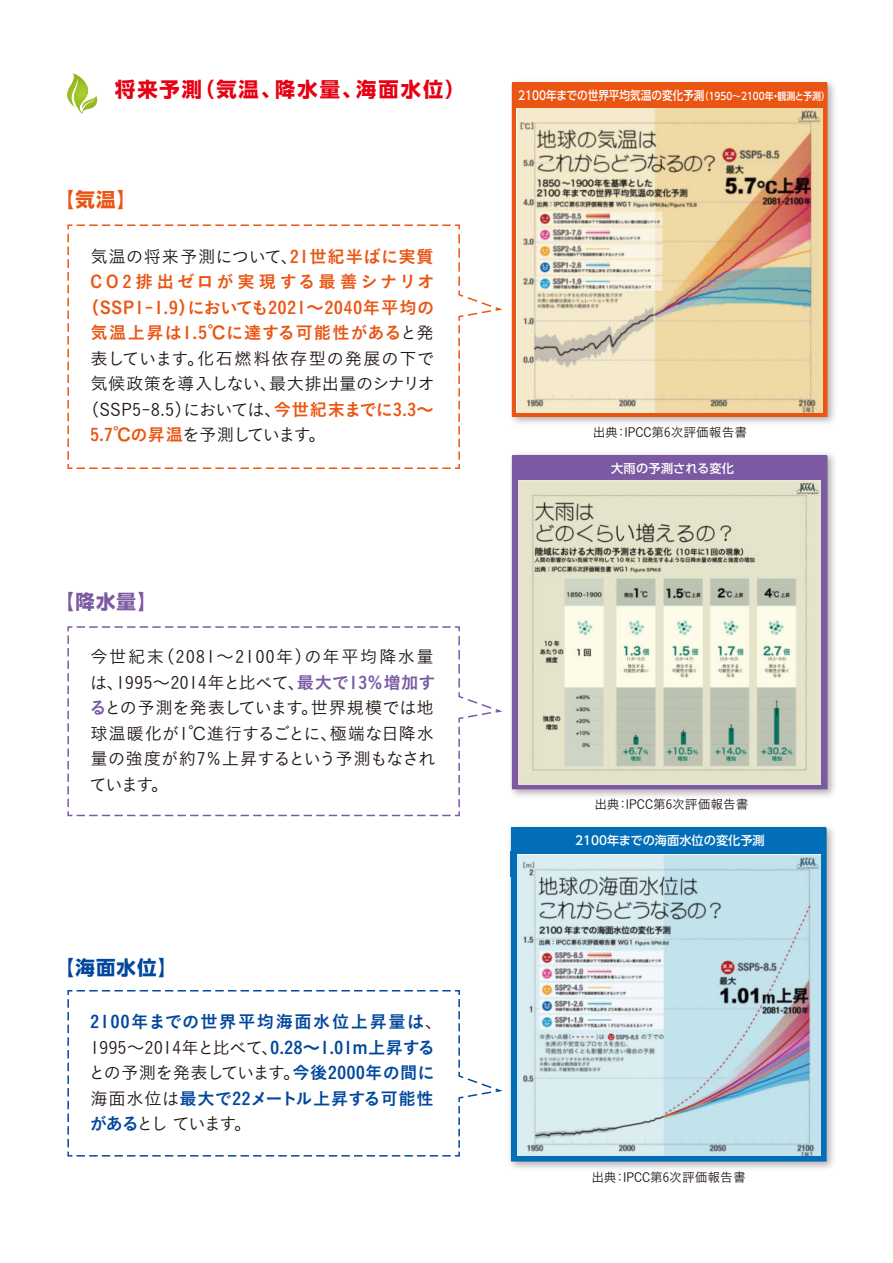
<style>
.page{position:relative;width:893px;height:1263px;background:#fff}
.page>*{position:absolute;margin:0;border:0;box-sizing:border-box;transform-origin:0 0}
.t1{font:700 20.25px "UD Shin Go Pro";letter-spacing:.1em;color:#e60012}
.t2{font:700 19.5px "UD Shin Go Pro";color:#00479d}
.t3{font:700 19.5px "UD Shin Go Pro";color:#7b59a3}
.t4{font:700 19.5px "UD Shin Go Pro";color:#eb5514}
.t5{font:17.25px/25.5px "Koburina Go Std W3";letter-spacing:-.005em;color:#221815;text-align:justify}
.t6{font:17.25px/25.5px "Koburina Go Std W6";letter-spacing:.055em;color:#eb5514;text-align:center}
.t7{font:17.25px "Koburina Go Std W3";letter-spacing:-.045em;color:#221815}
.t8{font:17.25px "Koburina Go Std W3";letter-spacing:.015em;color:#221815}
.t9{font:17.25px "Koburina Go Std W6";letter-spacing:.09em;color:#00479d}
.t10{font:17.25px "Koburina Go Std W6";letter-spacing:.005em;color:#00479d}
.t11{font:17.25px "Koburina Go Std W3";letter-spacing:.045em;color:#221815}
.t12{font:17.25px "Koburina Go Std W3";letter-spacing:-.08em;color:#221815}
.t13{font:12.75px "Koburina Go Std W3";color:#221815}
.t14{font:500 12.15px "UD Shin Go Pro";color:#fff;scale:.87 1}
.t15{font:500 12.15px "UD Shin Go Pro";color:#fff}
.t16{font:500 12.15px "UD Shin Go Pro";letter-spacing:.02em;color:#fff}
.s1{font-family:"Koburina Go Std W6";color:#eb5514}
.s2{font-family:"Koburina Go Std W3";color:#221815}
.s3{font-family:"Koburina Go Std W6";color:#7b59a3}
.s4{font-family:"Koburina Go Std W6";color:#00479d}
.s5{font-size:10.2px}
</style>
<div class="page">
<img style="left:511px;top:453px;width:324px;height:344px">
<div style="left:512px;top:455px;width:315px;height:334px;background:#7b59a3"></div>
<div style="left:512px;top:456px;width:316px;height:333px;border:1px solid #7b59a3"></div>
<img style="left:518px;top:480px;width:303px;height:304px">
<img style="left:510px;top:826px;width:324px;height:343px">
<div style="left:512px;top:827px;width:314px;height:334px;background:#036eb8"></div>
<div style="left:511px;top:828px;width:316px;height:333px;border:1px solid #036eb8"></div>
<img style="left:517px;top:854px;width:303px;height:301px">
<img style="left:511px;top:81px;width:324px;height:343px">
<div style="left:512px;top:82px;width:315px;height:334px;background:#eb5514"></div>
<div style="left:512px;top:84px;width:315px;height:333px;border:1px solid #eb5514"></div>
<img style="left:516px;top:108px;width:307px;height:304px">
<svg style="left:67px;top:224px;width:436px;height:245px"></svg>
<svg style="left:67px;top:626px;width:436px;height:191px"></svg>
<svg style="left:67px;top:990px;width:436px;height:167px"></svg>
<svg style="left:67px;top:73px;width:31px;height:41px"></svg>
<p class="t1" style="left:115px;top:73px;width:352px">将来予測（気温、降水量、海面水位）</p>
<p class="t4" style="left:55px;top:184px;width:83px">【気温】</p>
<p class="t8" style="left:90px;top:243px;width:345px">気温の将来予測について、<span class="s1">21世紀半ばに実質</span></p>
<p class="t6" style="left:82px;top:270px;width:355px">CO2排出ゼロが実現する最善シナリオ（SSP1-1.9）においても2021～2040年平均の気温上昇は1.5℃に達する可能性がある<span class="s2">と発</span></p>
<p class="t11" style="left:90px;top:345px;width:346px">表しています。化石燃料依存型の発展の下で</p>
<p class="t5" style="left:90px;top:371px;width:346px">気候政策を導入しない、最大排出量のシナリオ</p>
<p class="t7" style="left:82px;top:396px;width:354px">（SSP5-8.5）においては、<span class="s1">今世紀末までに3.3～</span></p>
<p class="t12" style="left:90px;top:422px;width:237px"><span class="s1">5.7℃の昇温</span>を予測しています。</p>
<p class="t3" style="left:55px;top:585px;width:104px">【降水量】</p>
<p class="t5" style="left:89px;top:644px;width:348px">今世紀末（2081～2100年）の年平均降水量は、1995～2014年と比べて、<span class="s3">最大で13％増加する</span>との予測を発表しています。世界規模では地球温暖化が1℃進行するごとに、極端な日降水量の強度が約7％上昇するという予測もなされています。</p>
<p class="t2" style="left:55px;top:952px;width:124px">【海面水位】</p>
<p class="t9" style="left:90px;top:1008px;width:354px">2100年までの世界平均海面水位上昇量は<span class="s2">、</span></p>
<p class="t5" style="left:89px;top:1034px;width:348px">1995～2014年と比べて、<span class="s4">0.28～1.01m上昇する</span>との予測を発表しています。<span class="s4">今後2000年の間に</span></p>
<p class="t10" style="left:90px;top:1085px;width:345px"><span class="s2">海面水位は</span>最大で22メートル上昇する可能性</p>
<p class="t5" style="left:90px;top:1111px;width:163px"><span class="s4">がある</span>とし ています。</p>
<p class="t14" style="left:518px;top:86px;width:360px">2100年までの世界平均気温の変化予測<span class="s5">（1950～2100年・観測と予測）</span></p>
<p class="t13" style="left:593px;top:422px;width:156px">出典：IPCC第6次評価報告書</p>
<p class="t16" style="left:611px;top:458px;width:124px">大雨の予測される変化</p>
<p class="t13" style="left:594px;top:795px;width:156px">出典：IPCC第6次評価報告書</p>
<p class="t15" style="left:575px;top:830px;width:191px">2100年までの海面水位の変化予測</p>
<p class="t13" style="left:591px;top:1168px;width:156px">出典：IPCC第6次評価報告書</p>
</div>
